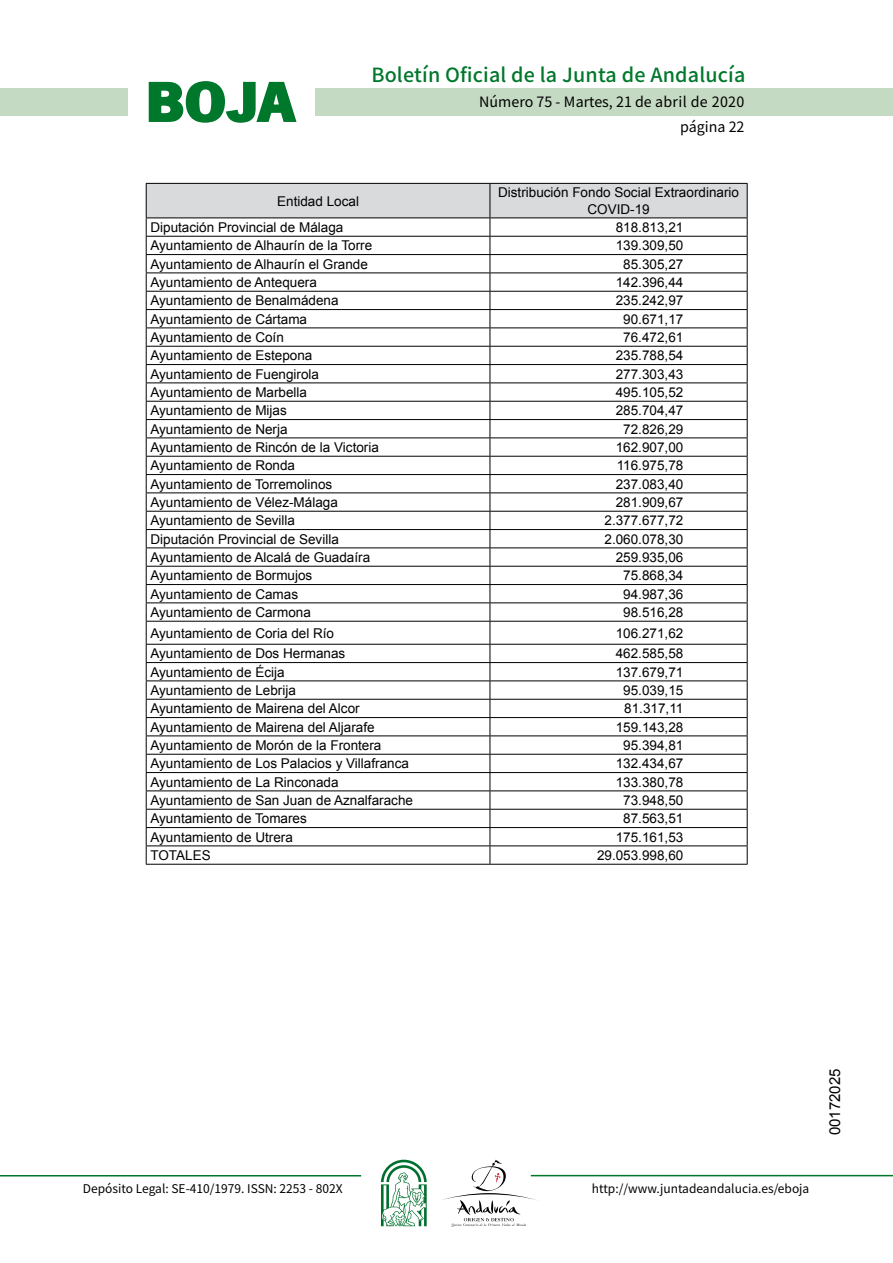
<style>
.page{position:relative;width:893px;height:1263px;background:#fff}
.page>*{position:absolute;margin:0;border:0;box-sizing:border-box;transform-origin:0 0}
.t1{font:700 57.75px "News Got T";color:#00782c;scale:1.14 1}
.t2{font:500 19.5px "Noto Sans HK";letter-spacing:.01em;color:#00782c}
.t3{font:15px "Arial";color:#000}
.t4{font:14.25px/24.5px "Noto Sans HK";color:#000;text-align:right}
.t5{font:13.5px/16.2px "Arial";color:#000;text-align:center}
.t6{font:12px "Noto Sans HK";color:#000}
</style>
<div class="page">
<div style="left:315px;top:88px;width:577px;height:28px;background:#c5dac3"></div>
<div style="left:0;top:88px;width:128px;height:28px;background:#c5dac3"></div>
<hr style="left:0;top:1175px;width:361px;height:2px;background:#00782c">
<hr style="left:531px;top:1175px;width:361px;height:1px;background:#00782c">
<svg style="left:148px;top:81px;width:149px;height:42px"></svg>
<svg style="left:442px;top:1160px;width:100px;height:67px"></svg>
<svg style="left:381px;top:1160px;width:45px;height:66px"></svg>
<svg style="left:146px;top:183px;width:601px;height:681px"></svg>
<hr style="left:146px;top:864px;width:344px;height:1px;background:#000">
<hr style="left:490px;top:864px;width:257px;height:1px;background:#000">
<h1 class="t1" style="left:145px;top:68px;width:133px">BOJA</h1>
<h2 class="t2" style="left:371px;top:64px;width:375px">Boletín Oficial de la Junta de Andalucía</h2>
<p class="t4" style="left:479px;top:90px;width:267px">Número 75 - Martes, 21 de abril de 2020 página 22</p>
<p class="t5" style="left:277px;top:193px;width:83px">Entidad Local</p>
<p class="t5" style="left:498px;top:185px;width:242px">Distribución Fondo Social Extraordinario<br>COVID-19</p>
<p class="t5" style="left:150px;top:219px;width:194px">Diputación Provincial de Málaga</p>
<p class="t5" style="left:615px;top:219px;width:69px">818.813,21</p>
<p class="t5" style="left:150px;top:238px;width:223px">Ayuntamiento de Alhaurín de la Torre</p>
<p class="t5" style="left:615px;top:238px;width:69px">139.309,50</p>
<p class="t5" style="left:150px;top:256px;width:219px">Ayuntamiento de Alhaurín el Grande</p>
<p class="t5" style="left:623px;top:256px;width:62px">85.305,27</p>
<p class="t5" style="left:150px;top:274px;width:168px">Ayuntamiento de Antequera</p>
<p class="t5" style="left:615px;top:274px;width:69px">142.396,44</p>
<p class="t5" style="left:150px;top:293px;width:190px">Ayuntamiento de Benalmádena</p>
<p class="t5" style="left:615px;top:293px;width:69px">235.242,97</p>
<p class="t5" style="left:150px;top:311px;width:158px">Ayuntamiento de Cártama</p>
<p class="t5" style="left:623px;top:311px;width:62px">90.671,17</p>
<p class="t5" style="left:150px;top:329px;width:135px">Ayuntamiento de Coín</p>
<p class="t5" style="left:623px;top:329px;width:62px">76.472,61</p>
<p class="t5" style="left:150px;top:348px;width:163px">Ayuntamiento de Estepona</p>
<p class="t5" style="left:615px;top:348px;width:69px">235.788,54</p>
<p class="t5" style="left:150px;top:366px;width:170px">Ayuntamiento de Fuengirola</p>
<p class="t5" style="left:615px;top:366px;width:69px">277.303,43</p>
<p class="t5" style="left:150px;top:384px;width:158px">Ayuntamiento de Marbella</p>
<p class="t5" style="left:615px;top:384px;width:69px">495.105,52</p>
<p class="t5" style="left:150px;top:403px;width:138px">Ayuntamiento de Mijas</p>
<p class="t5" style="left:615px;top:403px;width:69px">285.704,47</p>
<p class="t5" style="left:150px;top:421px;width:139px">Ayuntamiento de Nerja</p>
<p class="t5" style="left:623px;top:421px;width:62px">72.826,29</p>
<p class="t5" style="left:150px;top:439px;width:230px">Ayuntamiento de Rincón de la Victoria</p>
<p class="t5" style="left:615px;top:439px;width:69px">162.907,00</p>
<p class="t5" style="left:150px;top:458px;width:146px">Ayuntamiento de Ronda</p>
<p class="t5" style="left:616px;top:458px;width:68px">116.975,78</p>
<p class="t5" style="left:150px;top:476px;width:183px">Ayuntamiento de Torremolinos</p>
<p class="t5" style="left:615px;top:476px;width:69px">237.083,40</p>
<p class="t5" style="left:150px;top:494px;width:189px">Ayuntamiento de Vélez-Málaga</p>
<p class="t5" style="left:615px;top:494px;width:69px">281.909,67</p>
<p class="t5" style="left:150px;top:513px;width:146px">Ayuntamiento de Sevilla</p>
<p class="t5" style="left:604px;top:513px;width:80px">2.377.677,72</p>
<p class="t5" style="left:150px;top:531px;width:190px">Diputación Provincial de Sevilla</p>
<p class="t5" style="left:604px;top:531px;width:80px">2.060.078,30</p>
<p class="t5" style="left:150px;top:549px;width:221px">Ayuntamiento de Alcalá de Guadaíra</p>
<p class="t5" style="left:615px;top:549px;width:69px">259.935,06</p>
<p class="t5" style="left:150px;top:568px;width:163px">Ayuntamiento de Bormujos</p>
<p class="t5" style="left:623px;top:568px;width:62px">75.868,34</p>
<p class="t5" style="left:150px;top:586px;width:149px">Ayuntamiento de Camas</p>
<p class="t5" style="left:623px;top:586px;width:62px">94.987,36</p>
<p class="t5" style="left:150px;top:604px;width:162px">Ayuntamiento de Carmona</p>
<p class="t5" style="left:623px;top:604px;width:62px">98.516,28</p>
<p class="t5" style="left:150px;top:625px;width:185px">Ayuntamiento de Coria del Río</p>
<p class="t5" style="left:615px;top:625px;width:69px">106.271,62</p>
<p class="t5" style="left:150px;top:646px;width:196px">Ayuntamiento de Dos Hermanas</p>
<p class="t5" style="left:615px;top:646px;width:69px">462.585,58</p>
<p class="t5" style="left:150px;top:664px;width:136px">Ayuntamiento de Écija</p>
<p class="t5" style="left:615px;top:664px;width:69px">137.679,71</p>
<p class="t5" style="left:150px;top:682px;width:147px">Ayuntamiento de Lebrija</p>
<p class="t5" style="left:623px;top:682px;width:62px">95.039,15</p>
<p class="t5" style="left:150px;top:701px;width:211px">Ayuntamiento de Mairena del Alcor</p>
<p class="t5" style="left:624px;top:701px;width:61px">81.317,11</p>
<p class="t5" style="left:150px;top:719px;width:226px">Ayuntamiento de Mairena del Aljarafe</p>
<p class="t5" style="left:615px;top:719px;width:69px">159.143,28</p>
<p class="t5" style="left:150px;top:737px;width:232px">Ayuntamiento de Morón de la Frontera</p>
<p class="t5" style="left:623px;top:737px;width:62px">95.394,81</p>
<p class="t5" style="left:150px;top:756px;width:260px">Ayuntamiento de Los Palacios y Villafranca</p>
<p class="t5" style="left:615px;top:756px;width:69px">132.434,67</p>
<p class="t5" style="left:150px;top:774px;width:190px">Ayuntamiento de La Rinconada</p>
<p class="t5" style="left:615px;top:774px;width:69px">133.380,78</p>
<p class="t5" style="left:150px;top:792px;width:264px">Ayuntamiento de San Juan de Aznalfarache</p>
<p class="t5" style="left:623px;top:792px;width:62px">73.948,50</p>
<p class="t5" style="left:150px;top:811px;width:158px">Ayuntamiento de Tomares</p>
<p class="t5" style="left:623px;top:811px;width:62px">87.563,51</p>
<p class="t5" style="left:150px;top:829px;width:144px">Ayuntamiento de Utrera</p>
<p class="t5" style="left:615px;top:829px;width:69px">175.161,53</p>
<p class="t5" style="left:150px;top:847px;width:62px">TOTALES</p>
<p class="t5" style="left:597px;top:847px;width:88px">29.053.998,60</p>
<p class="t6" style="left:83px;top:1181px;width:261px">Depósito Legal: SE-410/1979. ISSN: 2253 - 802X</p>
<p class="t6" style="left:592px;top:1181px;width:219px">http://www.juntadeandalucia.es/eboja</p>
<p class="t3" style="left:825px;top:1135px;width:68px;rotate:-90deg">00172025</p>
</div>
